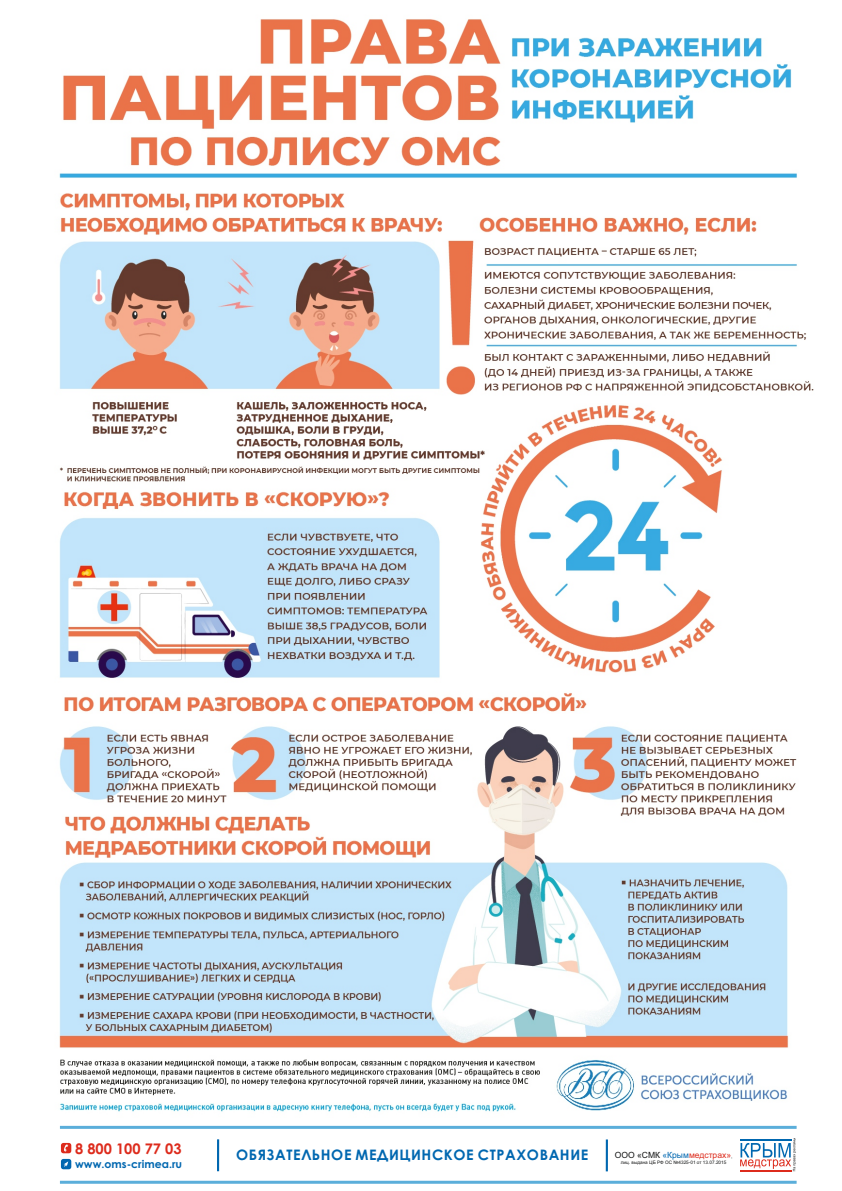
<style>
.page{position:relative;width:842px;height:1191px;background:#fff}
.page>*{position:absolute;margin:0;border:0;box-sizing:border-box;transform-origin:0 0}
.t1{font:700 14.6px "Century Gothic";color:#dd2b1c}
.t2{font:700 14.5px "Century Gothic";letter-spacing:.04em;color:#0067b0}
.t3{font:700 11px "Century Gothic";color:#0067b0}
.t4{font:8.6px "Arial";color:#dd2b1c}
.t5{font:4.7px "Arial";color:#151616}
.s1{color:#151616}
.s2{color:#0067b0}
.s3{font-size:4.7px;color:#151616}
</style>
<div class="page">
<img style="left:59px;top:19px;width:755px;height:1110px">
<hr style="left:60px;top:1125px;width:737px;height:3px;background:#5baeda">
<hr style="left:60px;top:1180px;width:737px;height:3px;background:#5baeda">
<svg style="left:740px;top:1138px;width:56px;height:33px"></svg>
<hr style="left:217px;top:1139px;width:2px;height:32px;background:#0067b0">
<div style="left:61px;top:1143px;width:10px;height:10px;background:#dd2b1c;border-radius:2px"></div>
<div style="left:61px;top:1158px;width:10px;height:11px;background:#0067b0;border-radius:2px"></div>
<svg style="left:64px;top:1144px;width:4px;height:7px"></svg>
<svg style="left:64px;top:1161px;width:4px;height:5px"></svg>
<hr style="left:606px;top:1139px;width:2px;height:32px;background:#0067b0">
<h1 class="t1" style="left:75px;top:1142px;width:108px">8 800 100 77 03</h1>
<h3 class="t3" style="left:75px;top:1159px;width:109px">www.oms-crimea.ru</h3>
<h2 class="t2" style="left:236px;top:1149px;width:354px">ОБЯЗАТЕЛЬНОЕ МЕДИЦИНСКОЕ СТРАХОВАНИЕ</h2>
<h3 class="t4" style="left:615px;top:1151px;width:119px"><span class="s1">ООО «СМК</span> <span class="s2">«Крым</span>медстрах»<span class="s3">,</span></h3>
<p class="t5" style="left:621px;top:1160px;width:107px">лиц. выдана ЦБ РФ ОС №4325-01 от 13.07.2015</p>
</div>
